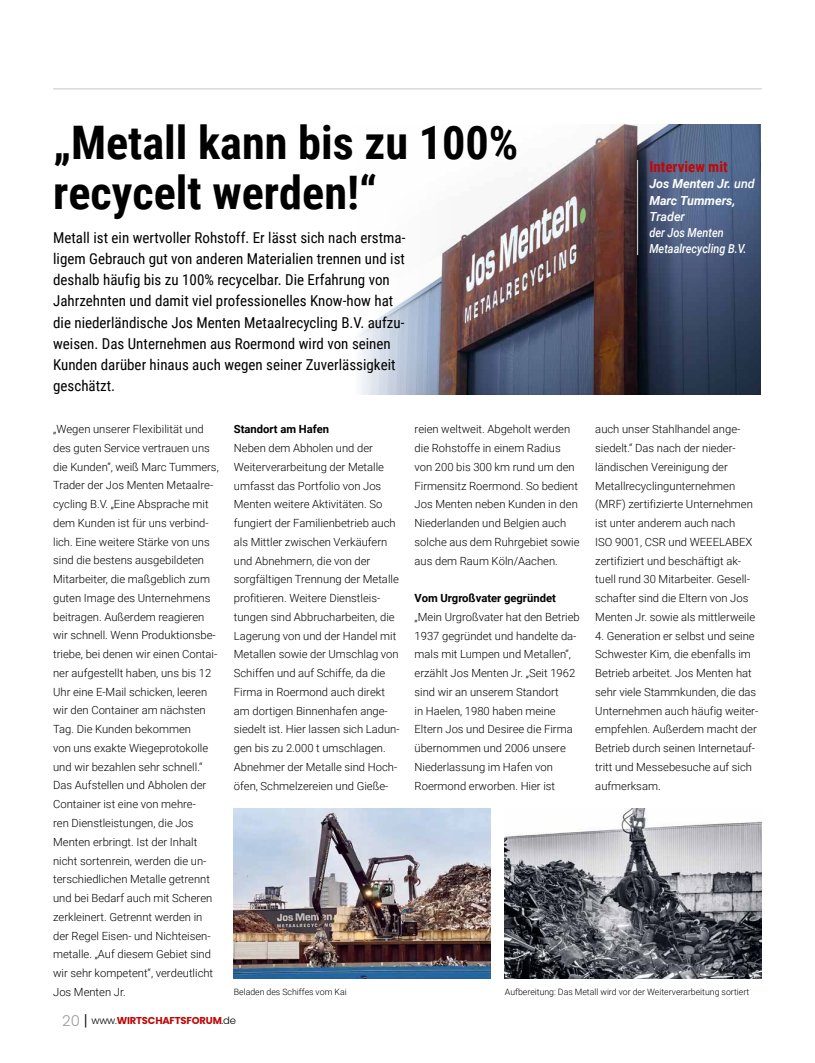
<style>
.page{position:relative;width:815px;height:1063px;background:#fff}
.page>*{position:absolute;margin:0;border:0;box-sizing:border-box;transform-origin:0 0}
.t1{font:700 46.25px/50px "Roboto Condensed";color:#000}
.t2{font:15px/21.2px "Roboto Condensed";color:#000}
.t3{font:700 15px "Roboto Condensed";color:#c00808}
.t4{font:italic 500 12.5px/16.2px "Roboto";color:#fff}
.t5{font:italic 700 12.5px/16.2px "Roboto";color:#fff}
.t6{font:300 11.25px/18.8px "Roboto";color:#000}
.t7{font:700 11.25px "Roboto";color:#000}
.t8{font:700 10px "Poppins";letter-spacing:-.02em;color:#c00808}
.t9{font:300 8.75px "Roboto";color:#000}
.s1{font-weight:500}
.s2{font-weight:300;font-size:15px;color:#9c9d9d}
.s3{font-weight:300;font-size:15px;color:#000}
.s4{font-weight:300;color:#000}
</style>
<div class="page">
<img style="left:359px;top:124px;width:401px;height:270px">
<hr style="left:53px;top:89px;width:709px;height:1px;background:#c5c6c6">
<img style="left:234px;top:809px;width:257px;height:170px">
<hr style="left:637px;top:160px;width:1px;height:95px;background:#c5c6c6">
<img style="left:505px;top:809px;width:257px;height:170px">
<h1 class="t1" style="left:53px;top:116px;width:467px">„Metall kann bis zu 100% recycelt werden!“</h1>
<p class="t2" style="left:53px;top:226px;width:354px">Metall ist ein wertvoller Rohstoff. Er lässt sich nach erstma&shy;ligem Gebrauch gut von anderen Materialien trennen und ist deshalb häufig bis zu 100% recycelbar. Die Erfahrung von Jahrzehnten und damit viel professionelles Know-how hat die niederländische Jos Menten Metaalrecycling B.V. aufzu&shy;weisen. Das Unternehmen aus Roermond wird von seinen Kunden darüber hinaus auch wegen seiner Zuverlässigkeit geschätzt.</p>
<p class="t6" style="left:53px;top:419px;width:167px">„Wegen unserer Flexibilität und des guten Service vertrauen uns die Kunden“, weiß Marc Tummers,<br>Trader der Jos Menten Metaalre&shy;cycling B.V. „Eine Absprache mit dem Kunden ist für uns verbind&shy;lich. Eine weitere Stärke von uns sind die bestens ausgebildeten<br>Mitarbeiter, die maßgeblich zum guten Image des Unternehmens beitragen. Außerdem reagieren wir schnell. Wenn Produktionsbe&shy;triebe, bei denen wir einen Contai&shy;ner aufgestellt haben, uns bis 12<br>Uhr eine E-Mail schicken, leeren wir den Container am nächsten<br>Tag. Die Kunden bekommen<br>von uns exakte Wiegeprotokolle und wir bezahlen sehr schnell.“<br>Das Aufstellen und Abholen der<br>Container ist eine von mehre-<br>ren Dienstleistungen, die Jos<br>Menten erbringt. Ist der Inhalt nicht sortenrein, werden die un&shy;terschiedlichen Metalle getrennt und bei Bedarf auch mit Scheren zerkleinert. Getrennt werden in der Regel Eisen- und Nichteisen&shy;metalle. „Auf diesem Gebiet sind wir sehr kompetent“, verdeutlicht<br>Jos Menten Jr.</p>
<p class="t7" style="left:234px;top:421px;width:97px">Standort am Hafen</p>
<h2 class="t3" style="left:649px;top:156px;width:80px">Interview mit</h2>
<p class="t5" style="left:649px;top:175px;width:107px">Jos Menten Jr. <span class="s1">und<br></span>Marc Tummers,</p>
<p class="t4" style="left:649px;top:208px;width:99px">Trader<br>der Jos Menten<br>Metaalrecycling B.V.</p>
<p class="t6" style="left:415px;top:420px;width:166px">reien weltweit. Abgeholt werden die Rohstoffe in einem Radius von 200 bis 300 km rund um den<br>Firmensitz Roermond. So bedient<br>Jos Menten neben Kunden in den<br>Niederlanden und Belgien auch solche aus dem Ruhrgebiet sowie aus dem Raum Köln/Aachen.</p>
<p class="t7" style="left:415px;top:590px;width:143px">Vom Urgroßvater gegründet</p>
<p class="t6" style="left:415px;top:607px;width:167px">„Mein Urgroßvater hat den Betrieb<br>1937 gegründet und handelte da&shy;mals mit Lumpen und Metallen“, erzählt Jos Menten Jr. „Seit 1962 sind wir an unserem Standort<br>in Haelen, 1980 haben meine<br>Eltern Jos und Desiree die Firma übernommen und 2006 unsere<br>Niederlassung im Hafen von<br>Roermond erworben. Hier ist</p>
<p class="t6" style="left:595px;top:420px;width:161px">auch unser Stahlhandel ange&shy;siedelt.“ Das nach der nieder&shy;ländischen Vereinigung der<br>Metallrecyclingunternehmen (MRF) zertifizierte Unternehmen ist unter anderem auch nach<br>ISO 9001, CSR und WEEELABEX zertifiziert und beschäftigt ak&shy;tuell rund 30 Mitarbeiter. Gesell&shy;schafter sind die Eltern von Jos<br>Menten Jr. sowie als mittlerweile</p>
<p class="t6" style="left:595px;top:626px;width:164px">4. Generation er selbst und seine<br>Schwester Kim, die ebenfalls im<br>Betrieb arbeitet. Jos Menten hat sehr viele Stammkunden, die das<br>Unternehmen auch häufig weiter&shy;empfehlen. Außerdem macht der<br>Betrieb durch seinen Internetauf&shy;tritt und Messebesuche auf sich aufmerksam.</p>
<p class="t6" style="left:234px;top:438px;width:167px">Neben dem Abholen und der<br>Weiterverarbeitung der Metalle umfasst das Portfolio von Jos<br>Menten weitere Aktivitäten. So fungiert der Familienbetrieb auch als Mittler zwischen Verkäufern und Abnehmern, die von der sorgfältigen Trennung der Metalle profitieren. Weitere Dienstleis&shy;tungen sind Abbrucharbeiten, die<br>Lagerung von und der Handel mit<br>Metallen sowie der Umschlag von<br>Schiffen und auf Schiffe, da die<br>Firma in Roermond auch direkt am dortigen Binnenhafen ange&shy;siedelt ist. Hier lassen sich Ladun&shy;gen bis zu 2.000 t umschlagen.<br>Abnehmer der Metalle sind Hoch&shy;öfen, Schmelzereien und Gieße-</p>
<p class="t9" style="left:234px;top:986px;width:114px">Beladen des Schiffes vom Kai</p>
<p class="t9" style="left:505px;top:986px;width:246px">Aufbereitung: Das Metall wird vor der Weiterverarbeitung sortiert</p>
<p class="t8" style="left:62px;top:1015px;width:175px"><span class="s2">20</span> <span class="s3">|</span> <span class="s4">www.</span>WIRTSCHAFTSFORUM<span class="s4">.de</span></p>
</div>
